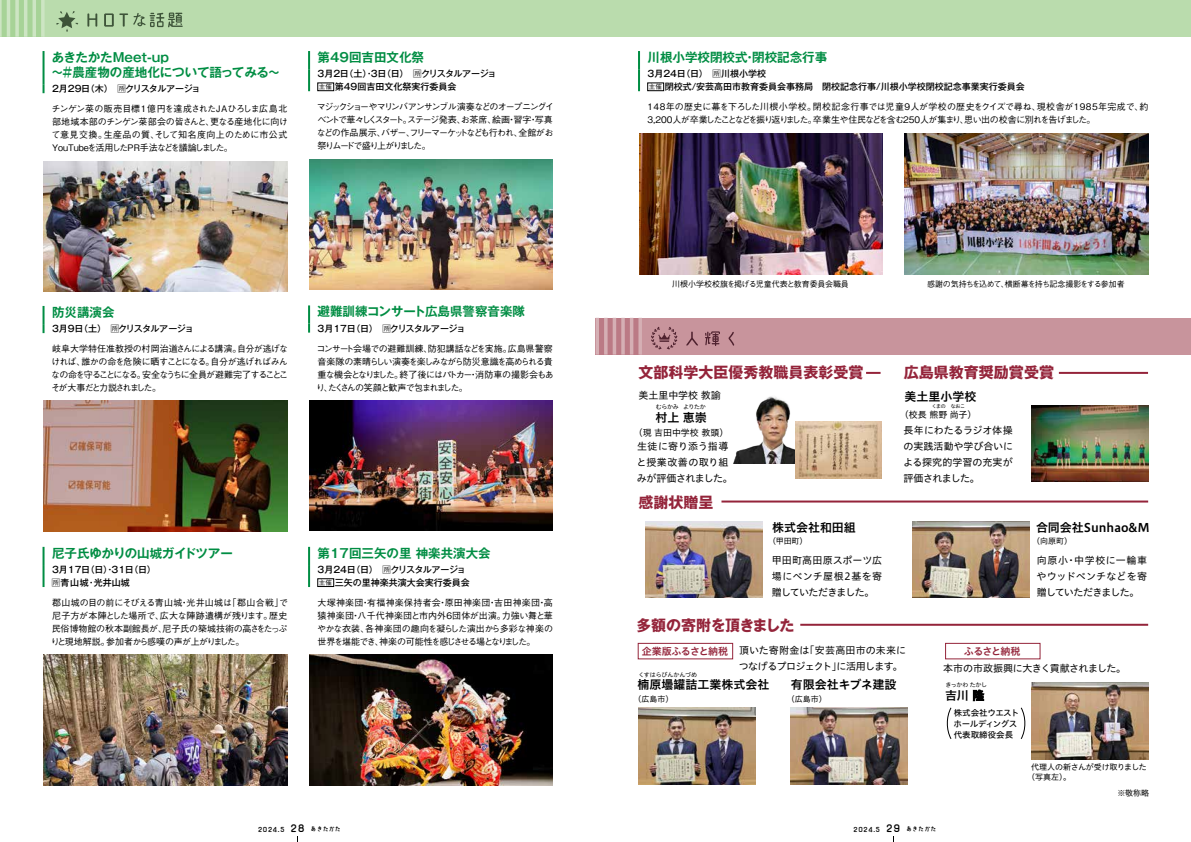
<style>
.page{position:relative;width:1191px;height:842px;background:#fff}
.page>*{position:absolute;margin:0;border:0;box-sizing:border-box;transform-origin:0 0}
.t1{font:700 15px "Gothic MB101 Pro";color:#94243a}
.t2{font:700 15px "Gothic MB101 Pro";letter-spacing:-.035em;color:#94243a}
.t3{font:700 12.5px/15px "Gothic MB101 Pro De";color:#008d43}
.t4{font:12px "Hiragino UD Sans Std N W6";color:#000}
.t5{font:12px "Hiragino UD Sans Std W6";color:#000}
.t6{font:10px/16px "Hiragino UD Sans Std N W4";letter-spacing:-.005em;color:#000;text-align:justify}
.t7{font:10px "Hiragino UD Sans Std N W4";letter-spacing:-.04em;color:#000}
.t8{font:10px "Hiragino UD Sans Std N W6";letter-spacing:-.04em;color:#94243a}
.t9{font:10px "Hiragino UD Sans Std N W6";letter-spacing:-.06em;color:#94243a}
.t10{font:500 9px/13px "Gothic BBB Pro";letter-spacing:-.08em;color:#000;text-align:justify}
.t11{font:500 9px/13px "Gothic MB101 Pro";color:#000}
.t12{font:500 9px/13px "Gothic BBB Pro";letter-spacing:-.03em;color:#000}
.t13{font:500 9px/13px "Gothic BBB Pro";letter-spacing:-.135em;color:#000}
.t14{font:500 9px "Gothic MB101 Pro";letter-spacing:-.045em;color:#000}
.t15{font:500 9px "Gothic MB101 Pro";letter-spacing:-.05em;color:#000}
.t16{font:9px "Hiragino UD Sans Std N W4";letter-spacing:-.005em;color:#000}
.t17{font:8.5px/11px "Hiragino UD Sans Std W5";letter-spacing:-.03em;color:#000}
.t18{font:8px/10px "Hiragino UD Sans Std N W4";letter-spacing:-.005em;color:#000}
.t19{font:500 8px "Gothic BBB Pro";letter-spacing:-.07em;color:#000}
.t20{font:500 8px "Gothic BBB Pro";color:#000}
.t21{font:7px "TA kokoro no 2";color:#000}
.t22{font:6px "Hiragino UD Sans Std N W4";letter-spacing:-.02em;color:#000}
.t23{font:6px "Hiragino UD Sans Std N W4";letter-spacing:-.065em;color:#000}
.t24{font:6px "Hiragino UD Sans Std N W4";letter-spacing:-.045em;color:#000}
.t25{font:5px "Hiragino UD Sans Std N W4";letter-spacing:-.065em;color:#000}
.s1{font-family:"Gothic BBB Pro";font-size:6.5px}
.s2{font-size:10.5px}
.s3{font-size:6px}
</style>
<div class="page">
<div style="left:0;top:0;width:604px;height:37px;background:#badcad"></div>
<svg style="left:87px;top:13px;width:10px;height:14px"></svg>
<svg style="left:104px;top:13px;width:79px;height:14px"></svg>
<div style="left:0;top:0;width:43px;height:37px;background:#a7d397"></div>
<hr style="left:41px;top:0;width:4px;height:37px;background:#cde5c3">
<hr style="left:33px;top:0;width:3px;height:37px;background:#cde5c3">
<hr style="left:24px;top:0;width:3px;height:37px;background:#cde5c3">
<hr style="left:15px;top:0;width:4px;height:37px;background:#c7e2bc">
<hr style="left:7px;top:0;width:3px;height:37px;background:#cde5c3">
<hr style="left:0;top:0;width:2px;height:37px;background:#cde5c3">
<svg style="left:56px;top:11px;width:22px;height:21px"></svg>
<hr style="left:43px;top:51px;width:2px;height:33px;background:#008d43">
<svg style="left:43px;top:84px;width:2px;height:9px"></svg>
<img style="left:44px;top:161px;width:243px;height:130px">
<svg style="left:43px;top:306px;width:2px;height:27px"></svg>
<img style="left:44px;top:401px;width:243px;height:130px">
<svg style="left:308px;top:51px;width:2px;height:18px"></svg>
<hr style="left:308px;top:69px;width:2px;height:22px;background:#008d43">
<div style="left:317px;top:83px;width:17px;height:8px;border:1px solid #000"></div>
<img style="left:309px;top:159px;width:244px;height:130px">
<svg style="left:308px;top:547px;width:2px;height:18px"></svg>
<hr style="left:308px;top:565px;width:2px;height:22px;background:#008d43">
<div style="left:317px;top:579px;width:17px;height:8px;border:1px solid #000"></div>
<img style="left:309px;top:655px;width:244px;height:130px">
<svg style="left:43px;top:547px;width:2px;height:18px"></svg>
<hr style="left:43px;top:565px;width:2px;height:22px;background:#008d43">
<img style="left:44px;top:655px;width:243px;height:130px">
<svg style="left:308px;top:305px;width:2px;height:28px"></svg>
<img style="left:309px;top:400px;width:244px;height:131px">
<div style="left:587px;top:0;width:604px;height:37px;background:#badcad"></div>
<svg style="left:638px;top:51px;width:2px;height:18px"></svg>
<hr style="left:638px;top:69px;width:2px;height:22px;background:#008d43">
<div style="left:647px;top:83px;width:17px;height:8px;border:1px solid #000"></div>
<img style="left:639px;top:133px;width:244px;height:142px">
<img style="left:904px;top:133px;width:244px;height:142px">
<div style="left:595px;top:318px;width:596px;height:37px;background:#c8949c"></div>
<svg style="left:686px;top:332px;width:12px;height:14px"></svg>
<svg style="left:705px;top:331px;width:15px;height:15px"></svg>
<svg style="left:728px;top:332px;width:6px;height:14px"></svg>
<div style="left:595px;top:318px;width:45px;height:37px;background:#bb7a85"></div>
<svg style="left:638px;top:318px;width:4px;height:37px"></svg>
<hr style="left:630px;top:318px;width:3px;height:37px;background:#d5afb4">
<hr style="left:621px;top:318px;width:4px;height:37px;background:#cfa3aa">
<svg style="left:612px;top:318px;width:4px;height:37px"></svg>
<hr style="left:604px;top:318px;width:3px;height:37px;background:#d5afb4">
<svg style="left:595px;top:318px;width:4px;height:37px"></svg>
<svg style="left:651px;top:327px;width:26px;height:22px"></svg>
<img style="left:912px;top:521px;width:117px;height:76px">
<img style="left:1031px;top:405px;width:117px;height:76px">
<img style="left:790px;top:708px;width:118px;height:76px">
<img style="left:638px;top:708px;width:117px;height:76px">
<img style="left:1031px;top:683px;width:117px;height:76px">
<img style="left:646px;top:521px;width:117px;height:76px">
<hr style="left:721px;top:500px;width:427px;height:2px;background:#94243a">
<hr style="left:800px;top:624px;width:348px;height:2px;background:#94243a">
<img style="left:733px;top:396px;width:62px;height:68px">
<img style="left:795px;top:421px;width:86px;height:57px">
<div style="left:638px;top:643px;width:95px;height:16px;border:1px solid #94243a"></div>
<div style="left:945px;top:643px;width:95px;height:16px;border:1px solid #94243a"></div>
<svg style="left:866px;top:372px;width:14px;height:2px"></svg>
<hr style="left:1058px;top:372px;width:90px;height:2px;background:#94243a">
<svg style="left:973px;top:690px;width:11px;height:11px"></svg>
<svg style="left:946px;top:707px;width:5px;height:32px"></svg>
<svg style="left:1020px;top:707px;width:6px;height:32px"></svg>
<h2 class="t3" style="left:51px;top:48px;width:231px">あきたかたMeet-up<br>～＃農産物の産地化について語ってみる～</h2>
<p class="t14" style="left:52px;top:81px;width:150px">2月29日（木）　□<span class="s1">所</span>クリスタルアージョ</p>
<p class="t10" style="left:51px;top:101px;width:238px">チンゲン菜の販売目標1億円を達成されたＪＡひろしま広島北部地域本部のチンゲン菜部会の皆さんと、更なる産地化に向けて意見交換。生産品の質、そして知名度向上のために市公式YouTubeを活用したPR手法などを議論しました。</p>
<h2 class="t3" style="left:317px;top:48px;width:108px">第49回吉田文化祭</h2>
<p class="t11" style="left:317px;top:66px;width:180px">3月2日（土）・3日（日）　□<span class="s1">所</span>クリスタルアージョ<span class="s1">主催</span>第49回吉田文化祭実行委員会</p>
<p class="t13" style="left:317px;top:99px;width:239px">マジックショーやマリンバアンサンブル演奏などのオープニングイベントで華々しくスタート。ステージ発表、お茶席、絵画・習字・写真などの作品展示、バザー、フリーマーケットなども行われ、全館がお祭りムードで盛り上がりました。</p>
<h2 class="t3" style="left:52px;top:303px;width:64px">防災講演会</h2>
<p class="t15" style="left:52px;top:321px;width:143px">3月9日（土）　□<span class="s1">所</span>クリスタルアージョ</p>
<p class="t10" style="left:51px;top:341px;width:239px">岐阜大学特任准教授の村岡治道さんによる講演。自分が逃げなければ、誰かの命を危険に晒すことになる。自分が逃げればみんなの命を守ることになる。安全なうちに全員が避難完了することこそが大事だと力説されました。</p>
<h2 class="t3" style="left:317px;top:303px;width:209px">避難訓練コンサート広島県警察音楽隊</h2>
<p class="t14" style="left:317px;top:321px;width:149px">3月17日（日）　□<span class="s1">所</span>クリスタルアージョ</p>
<p class="t10" style="left:316px;top:341px;width:239px">コンサート会場での避難訓練、防犯講話などを実施。広島県警察音楽隊の素晴らしい演奏を楽しみながら防災意識を高められる貴重な機会となりました。終了後にはパトカー・消防車の撮影会もあり、たくさんの笑顔と歓声で包まれました。</p>
<h2 class="t3" style="left:52px;top:544px;width:182px">尼子氏ゆかりの山城ガイドツアー</h2>
<p class="t11" style="left:52px;top:562px;width:105px">3月17日（日）・31日（日）</p>
<p class="t11" style="left:51px;top:575px;width:80px">□<span class="s1">所</span>青山城・光井山城</p>
<p class="t10" style="left:51px;top:595px;width:239px">郡山城の目の前にそびえる青山城・光井山城は「郡山合戦」で尼子方が本陣とした場所で、広大な陣跡遺構が残ります。歴史民俗博物館の秋本副館長が、尼子氏の築城技術の高さをたっぷりと現地解説。参加者から感嘆の声が上がりました。</p>
<h2 class="t3" style="left:317px;top:544px;width:175px">第17回三矢の里 神楽共演大会</h2>
<p class="t11" style="left:317px;top:562px;width:154px">3月24日（日）　□<span class="s1">所</span>クリスタルアージョ<span class="s1">主催</span>三矢の里神楽共演大会実行委員会</p>
<p class="t10" style="left:317px;top:595px;width:237px">大塚神楽団・有福神楽保持者会・原田神楽団・吉田神楽団・高猿神楽団・八千代神楽団と市内外6団体が出演。力強い舞と華やかな衣装、各神楽団の趣向を凝らした演出から多彩な神楽の世界を堪能でき、神楽の可能性を感じさせる場となりました。</p>
<h2 class="t3" style="left:647px;top:48px;width:181px">川根小学校閉校式・閉校記念行事</h2>
<p class="t11" style="left:647px;top:66px;width:379px">3月24日（日）　□<span class="s1">所</span>川根小学校<br><span class="s1">主催</span>閉校式/安芸高田市教育委員会事務局　閉校記念行事/川根小学校閉校記念事業実行委員会</p>
<p class="t12" style="left:647px;top:99px;width:502px">148年の歴史に幕を下ろした川根小学校。閉校記念行事では児童9人が学校の歴史をクイズで尋ね、現校舎が1985年完成で、約<br>3,200人が卒業したことなどを振り返りました。卒業生や住民などを含む250人が集まり、思い出の校舎に別れを告げました。</p>
<p class="t20" style="left:672px;top:277px;width:178px">川根小学校校旗を掲げる児童代表と教育委員会職員</p>
<p class="t19" style="left:927px;top:277px;width:199px">感謝の気持ちを込めて、横断幕を持ち記念撮影をする参加者</p>
<h1 class="t1" style="left:638px;top:359px;width:226px">文部科学大臣優秀教職員表彰受賞</h1>
<h1 class="t1" style="left:904px;top:359px;width:151px">広島県教育奨励賞受賞</h1>
<h3 class="t4" style="left:904px;top:387px;width:73px">美土里小学校</h3>
<p class="t16" style="left:900px;top:407px;width:78px">（校長 熊野 尚子）</p>
<p class="t6" style="left:903px;top:422px;width:112px">長年にわたるラジオ体操の実践活動や学び合いによる探究的学習の充実が評価されました。</p>
<p class="t6" style="left:638px;top:387px;width:84px">美土里中学校 教諭</p>
<p class="t23" style="left:656px;top:402px;width:51px">むらかみ よりたか</p>
<p class="t25" style="left:931px;top:402px;width:35px">くまの　なおこ</p>
<h3 class="t4" style="left:655px;top:409px;width:53px">村上 恵崇</h3>
<p class="t16" style="left:634px;top:425px;width:96px">（現 吉田中学校 教頭）</p>
<p class="t6" style="left:636px;top:438px;width:98px;text-align:left">生徒に寄り添う指導と授業改善の取り組みが評価されました。</p>
<h1 class="t1" style="left:638px;top:490px;width:76px">感謝状贈呈</h1>
<h3 class="t4" style="left:772px;top:518px;width:85px">株式会社和田組</h3>
<p class="t18" style="left:768px;top:536px;width:41px">（甲田町）</p>
<p class="t6" style="left:771px;top:552px;width:112px">甲田町高田原スポーツ広場にベンチ屋根2基を寄贈していただきました。</p>
<h1 class="t2" style="left:636px;top:613px;width:160px">多額の寄附を頂きました</h1>
<p class="t6" style="left:738px;top:642px;width:169px">頂いた寄附金は「安芸高田市の未来につなげるプロジェクト」に活用します。</p>
<p class="t8" style="left:642px;top:643px;width:88px">企業版ふるさと納税</p>
<p class="t22" style="left:638px;top:670px;width:60px">くすはらびんかんづめ</p>
<h3 class="t4" style="left:637px;top:675px;width:133px">楠原壜罐詰工業株式会社</h3>
<p class="t18" style="left:633px;top:693px;width:41px">（広島市）</p>
<h3 class="t4" style="left:790px;top:676px;width:107px">有限会社キブネ建設</h3>
<p class="t18" style="left:786px;top:693px;width:41px">（広島市）</p>
<h3 class="t4" style="left:1036px;top:518px;width:115px">合同会社Sunhao&amp;M</h3>
<p class="t18" style="left:1032px;top:536px;width:41px">（向原町）</p>
<p class="t6" style="left:1036px;top:552px;width:112px">向原小・中学校に一輪車やウッドベンチなどを寄贈していただきました。</p>
<p class="t9" style="left:964px;top:643px;width:58px">ふるさと納税</p>
<h3 class="t5" style="left:945px;top:686px;width:25px">吉川</h3>
<p class="t7" style="left:943px;top:660px;width:184px">本市の市政振興に大きく貢献されました。</p>
<p class="t24" style="left:945px;top:680px;width:43px">きっかわ たかし</p>
<p class="t17" style="left:953px;top:707px;width:67px">株式会社ウエストホールディングス代表取締役会長</p>
<p class="t18" style="left:1027px;top:762px;width:121px;text-indent:4px">代理人の新さんが受け取りました（写真左）。</p>
<p class="t18" style="left:1117px;top:787px;width:33px">※敬称略</p>
<p class="t21" style="left:258px;top:825px;width:85px">2024.5 <span class="s2">28</span> <span class="s3">あきたかた</span></p>
<p class="t21" style="left:853px;top:825px;width:85px">2024.5 <span class="s2">29</span> <span class="s3">あきたかた</span></p>
</div>
